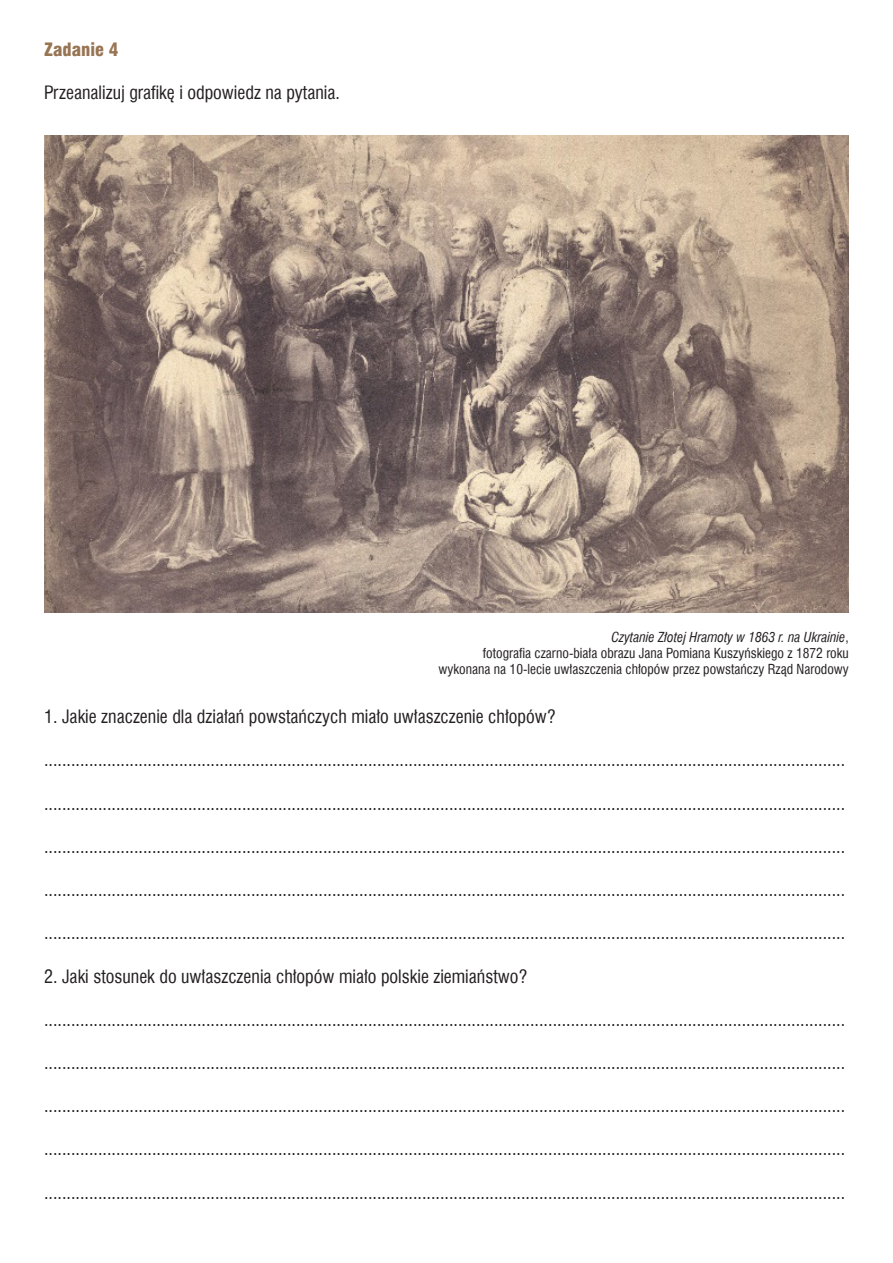
<style>
.page{position:relative;width:893px;height:1263px;background:#fff}
.page>*{position:absolute;margin:0;border:0;box-sizing:border-box;transform-origin:0 0}
.tabulator_3szp{font:18px "Swis 721 Cn EU";color:#231f20}
.główny{font:18px "Swis 721 Cn EU";color:#231f20}
.bold{font:18px "Swis 721 Blk Cn EU";color:#977452}
.podpis_autora{font:13.5px/16.2px "Swis 721 Cn EU";color:#231f20;text-align:right}
.s1{font-style:italic}
</style>
<div class="page">
<img style="left:44px;top:135px;width:805px;height:477px">
<p class="bold" style="left:44px;top:38px;width:76px">Zadanie 4</p>
<p class="główny" style="left:44px;top:81px;width:297px">Przeanalizuj grafikę i odpowiedz na pytania.</p>
<p class="podpis_autora" style="left:439px;top:629px;width:412px"><span class="s1">Czytanie Złotej Hramoty w 1863 r. na Ukrainie</span>,<br>fotografia czarno‑biała obrazu Jana Pomiana Kuszyńskiego z 1872 roku wykonana na 10‑lecie uwłaszczenia chłopów przez powstańczy Rząd Narodowy</p>
<p class="główny" style="left:44px;top:705px;width:513px">1. Jakie znaczenie dla działań powstańczych miało uwłaszczenie chłopów?</p>
<p class="tabulator_3szp" style="left:44px;top:748px;width:802px">..................................................................................................................................................................................</p>
<p class="tabulator_3szp" style="left:44px;top:791px;width:803px">..................................................................................................................................................................................</p>
<p class="tabulator_3szp" style="left:44px;top:834px;width:803px">..................................................................................................................................................................................</p>
<p class="tabulator_3szp" style="left:44px;top:878px;width:803px">..................................................................................................................................................................................</p>
<p class="tabulator_3szp" style="left:44px;top:921px;width:803px">..................................................................................................................................................................................</p>
<p class="główny" style="left:44px;top:964px;width:485px">2. Jaki stosunek do uwłaszczenia chłopów miało polskie ziemiaństwo?</p>
<p class="tabulator_3szp" style="left:44px;top:1007px;width:803px">..................................................................................................................................................................................</p>
<p class="tabulator_3szp" style="left:44px;top:1050px;width:803px">..................................................................................................................................................................................</p>
<p class="tabulator_3szp" style="left:44px;top:1094px;width:803px">..................................................................................................................................................................................</p>
<p class="tabulator_3szp" style="left:44px;top:1137px;width:803px">..................................................................................................................................................................................</p>
<p class="tabulator_3szp" style="left:44px;top:1180px;width:803px">..................................................................................................................................................................................</p>
</div>
